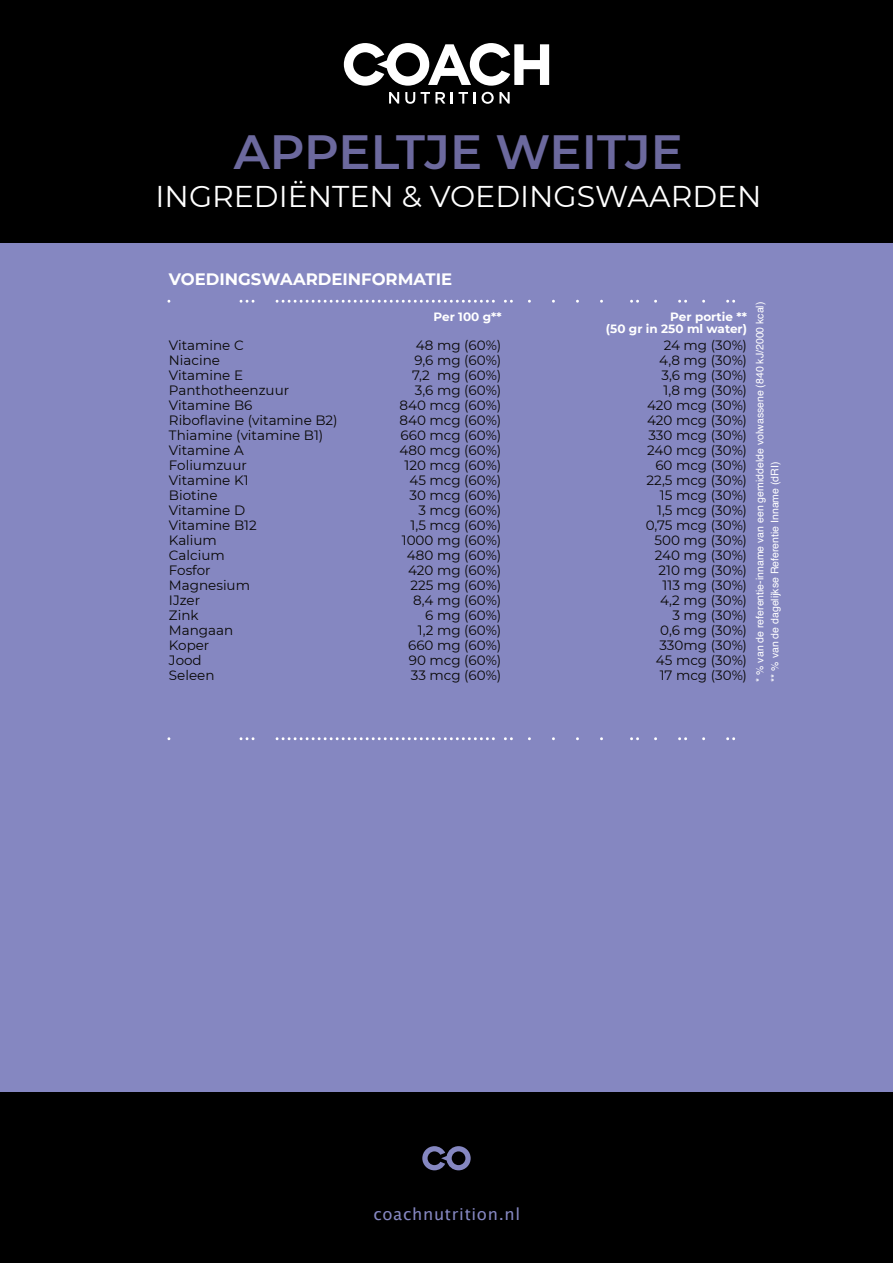
<style>
.page{position:relative;width:893px;height:1263px;background:#8587c1}
.page>*{position:absolute;margin:0;border:0;box-sizing:border-box;transform-origin:0 0}
.t1{font:600 48px "Montserrat";letter-spacing:-.005em;color:#6c699e}
.t2{font:30px "Montserrat";color:#fff}
.t3{font:700 16.5px "Montserrat";color:#fff}
.t4{font:16.5px "Lucida Grande";letter-spacing:.04em;color:#8587c1}
.t5{font:13.5px/15px "Montserrat";color:#080704;text-align:right}
.t6{font:700 12px/12px "Montserrat";color:#fff;text-align:right}
.t7{font:10.5px/14.9px "Helvetica";color:#fff}
</style>
<div class="page">
<div style="left:0;top:1093px;width:893px;height:170px;background:#000"></div>
<div style="left:0;top:0;width:893px;height:243px;background:#000"></div>
<svg style="left:422px;top:1146px;width:49px;height:24px"></svg>
<svg style="left:344px;top:43px;width:205px;height:43px"></svg>
<svg style="left:389px;top:92px;width:10px;height:12px"></svg>
<svg style="left:405px;top:92px;width:10px;height:12px"></svg>
<svg style="left:421px;top:92px;width:24px;height:12px"></svg>
<svg style="left:451px;top:92px;width:2px;height:12px"></svg>
<svg style="left:459px;top:92px;width:9px;height:12px"></svg>
<svg style="left:474px;top:92px;width:2px;height:12px"></svg>
<svg style="left:482px;top:92px;width:28px;height:12px"></svg>
<svg style="left:169px;top:300px;width:566px;height:3px"></svg>
<svg style="left:169px;top:737px;width:566px;height:3px"></svg>
<h1 class="t1" style="left:234px;top:122px;width:451px">APPELTJE WEITJE</h1>
<h2 class="t2" style="left:156px;top:178px;width:608px">INGREDIËNTEN &amp; VOEDINGSWAARDEN</h2>
<p class="t3" style="left:169px;top:269px;width:285px">VOEDINGSWAARDEINFORMATIE</p>
<p class="t5" style="left:169px;top:337px;width:170px;text-align:left">Vitamine C<br>Niacine<br>Vitamine E<br>Panthotheenzuur<br>Vitamine B6<br>Riboflavine (vitamine B2)<br>Thiamine (vitamine B1)<br>Vitamine A<br>Foliumzuur<br>Vitamine K1<br>Biotine<br>Vitamine D<br>Vitamine B12<br>Kalium<br>Calcium<br>Fosfor<br>Magnesium<br>IJzer<br>Zink<br>Mangaan<br>Koper<br>Jood<br>Seleen</p>
<p class="t6" style="left:433px;top:310px;width:70px">Per 100 g**</p>
<p class="t6" style="left:606px;top:310px;width:143px">Per portie **<br>(50 gr in 250 ml water)</p>
<p class="t5" style="left:399px;top:337px;width:103px">48 mg (60%)<br>9,6 mg (60%)<br>7,2 mg (60%)<br>3,6 mg (60%)<br>840 mcg (60%)<br>840 mcg (60%)<br>660 mcg (60%)<br>480 mcg (60%)<br>120 mcg (60%)<br>45 mcg (60%)<br>30 mcg (60%)<br>3 mcg (60%)<br>1,5 mcg (60%)<br>1000 mg (60%)<br>480 mg (60%)<br>420 mg (60%)<br>225 mg (60%)<br>8,4 mg (60%)<br>6 mg (60%)<br>1,2 mg (60%)<br>660 mg (60%)<br>90 mcg (60%)<br>33 mcg (60%)</p>
<p class="t5" style="left:646px;top:337px;width:103px">24 mg (30%)<br>4,8 mg (30%)<br>3,6 mg (30%)<br>1,8 mg (30%)<br>420 mcg (30%)<br>420 mcg (30%)<br>330 mcg (30%)<br>240 mcg (30%)<br>60 mcg (30%)<br>22,5 mcg (30%)<br>15 mcg (30%)<br>1,5 mcg (30%)<br>0,75 mcg (30%)<br>500 mg (30%)<br>240 mg (30%)<br>210 mg (30%)<br>113 mg (30%)<br>4,2 mg (30%)<br>3 mg (30%)<br>0,6 mg (30%)<br>330mg (30%)<br>45 mcg (30%)<br>17 mcg (30%)</p>
<p class="t7" style="left:753px;top:682px;width:381px;rotate:-90deg">* % van de referentie-inname van een gemiddelde volwassene (840 kJ/2000 kcal) ** % van de dagelĳkse Referentie Inname (dRI)</p>
<p class="t4" style="left:373px;top:1207px;width:148px">coachnutrition.nl</p>
</div>
